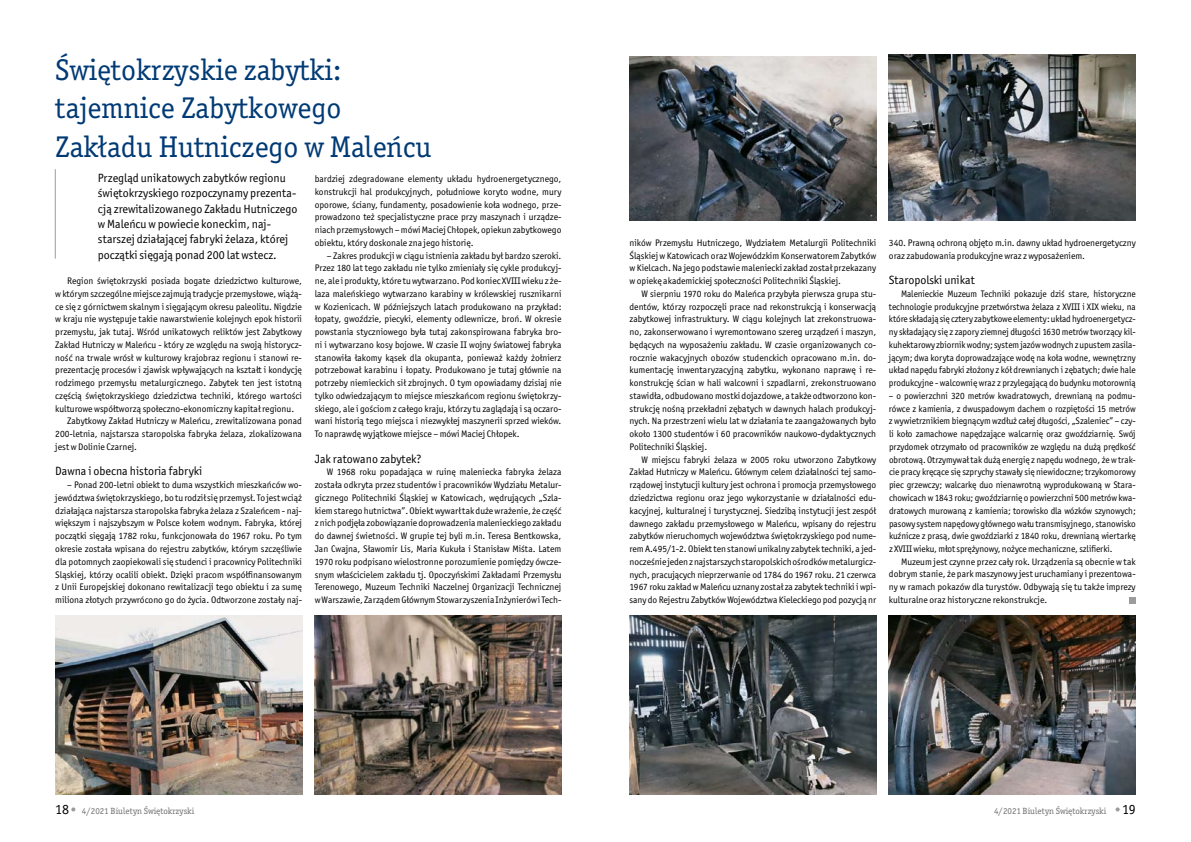
<style>
.page{position:relative;width:1191px;height:842px;background:#fff}
.page>*{position:absolute;margin:0;border:0;box-sizing:border-box;transform-origin:0 0}
.t1{font:30px/38.3px "Officina Serif Itc TOT";color:#003a75}
.t2{font:12px/15.3px "Officina Sans Itc TOT";color:#000}
.t3{font:9.5px/12.8px "Officina Sans Itc TOT";color:#000;text-align:justify}
.t4{font:9px "Officina Serif Itc TOT";color:#6f6f6f}
.s1{font-family:"Officina Sans Itc TOT";font-size:14px;color:#000}
</style>
<div class="page">
<svg style="left:71px;top:807px;width:4px;height:4px"></svg>
<svg style="left:1115px;top:807px;width:4px;height:4px"></svg>
<img style="left:315px;top:616px;width:246px;height:178px">
<img style="left:889px;top:616px;width:246px;height:178px">
<img style="left:629px;top:616px;width:247px;height:178px">
<img style="left:629px;top:56px;width:247px;height:164px">
<img style="left:55px;top:616px;width:247px;height:178px">
<img style="left:889px;top:54px;width:246px;height:166px">
<hr style="left:55px;top:169px;width:1px;height:90px;background:#9c9c9c">
<svg style="left:1129px;top:597px;width:6px;height:6px"></svg>
<h1 class="t1" style="left:55px;top:51px;width:378px">Świętokrzyskie zabytki: tajemnice Zabytkowego<br>Zakładu Hutniczego w Maleńcu</h1>
<p class="t3" style="left:315px;top:172px;width:248px">bardziej zdegradowane elementy układu hydroenergetycznego, konstrukcji hal produkcyjnych, południowe koryto wodne, mury oporowe, ściany, fundamenty, posadowienie koła wodnego, prze&shy;prowadzono też specjalistyczne prace przy maszynach i urządze&shy;niach przemysłowych – mówi Maciej Chłopek, opiekun zabytkowego obiektu, który doskonale zna jego historię.</p>
<p class="t3" style="left:315px;top:249px;width:248px;text-indent:12px">– Zakres produkcji w ciągu istnienia zakładu był bardzo szeroki.<br>Przez 180 lat tego zakładu nie tylko zmieniały się cykle produkcyj&shy;ne, ale i produkty, które tu wytwarzano. Pod koniec XVIII wieku z że&shy;laza maleńskiego wytwarzano karabiny w królewskiej rusznikarni w Kozienicach. W późniejszych latach produkowano na przykład: łopaty, gwoździe, piecyki, elementy odlewnicze, broń. W okresie powstania styczniowego była tutaj zakonspirowana fabryka bro&shy;ni i wytwarzano kosy bojowe. W czasie II wojny światowej fabryka stanowiła łakomy kąsek dla okupanta, ponieważ każdy żołnierz potrzebował karabinu i łopaty. Produkowano je tutaj głównie na potrzeby niemieckich sił zbrojnych. O tym opowiadamy dzisiaj nie tylko odwiedzającym to miejsce mieszkańcom regionu świętokrzy&shy;skiego, ale i gościom z całego kraju, którzy tu zaglądają i są oczaro&shy;wani historią tego miejsca i niezwykłej maszynerii sprzed wieków.<br>To naprawdę wyjątkowe miejsce – mówi Maciej Chłopek.</p>
<p class="t2" style="left:315px;top:451px;width:108px">Jak ratowano zabytek?</p>
<p class="t3" style="left:315px;top:466px;width:248px;text-indent:12px">W 1968 roku popadająca w ruinę maleniecka fabryka żelaza została odkryta przez studentów i pracowników Wydziału Metalur&shy;gicznego Politechniki Śląskiej w Katowicach, wędrujących „Szla&shy;kiem starego hutnictwa”. Obiekt wywarł tak duże wrażenie, że część znich podjęła zobowiązanie doprowadzenia malenieckiego zakładu do dawnej świetności. W grupie tej byli m.in. Teresa Bentkowska, Jan Cwajna, Sławomir Lis, Maria Kukuła i Stanisław Miśta. Latem 1970 roku podpisano wielostronne porozumienie pomiędzy ówcze&shy;snym właścicielem zakładu tj. Opoczyńskimi Zakładami Przemysłu Terenowego, Muzeum Techniki Naczelnej Organizacji Technicznej wWarszawie, Zarządem Głównym Stowarzyszenia Inżynierów i Tech-</p>
<p class="t2" style="left:98px;top:170px;width:201px">Przegląd unikatowych zabytków regionu świętokrzyskiego rozpoczynamy prezenta&shy;cją zrewitalizowanego Zakładu Hutniczego w Maleńcu w powiecie koneckim, naj&shy;starszej działającej fabryki żelaza, której początki sięgają ponad 200 lat wstecz.</p>
<p class="t3" style="left:67px;top:275px;width:236px">Region świętokrzyski posiada bogate dziedzictwo kulturowe,</p>
<p class="t3" style="left:55px;top:287px;width:248px">wktórym szczególne miejsce zajmują tradycje przemysłowe, wiążą-</p>
<p class="t3" style="left:55px;top:300px;width:248px">ce się z górnictwem skalnym i sięgającym okresu paleolitu. Nigdzie</p>
<p class="t3" style="left:55px;top:313px;width:248px">w kraju nie występuje takie nawarstwienie kolejnych epok historii</p>
<p class="t3" style="left:55px;top:326px;width:248px">przemysłu, jak tutaj. Wśród unikatowych reliktów jest Zabytkowy</p>
<p class="t3" style="left:55px;top:338px;width:248px">Zakład Hutniczy w Maleńcu - który ze względu na swoją historycz-</p>
<p class="t3" style="left:55px;top:351px;width:248px">ność na trwale wrósł w kulturowy krajobraz regionu i stanowi re-</p>
<p class="t3" style="left:55px;top:364px;width:248px">prezentację procesów i zjawisk wpływających na kształt i kondycję</p>
<p class="t3" style="left:55px;top:377px;width:248px">rodzimego przemysłu metalurgicznego. Zabytek ten jest istotną</p>
<p class="t3" style="left:55px;top:389px;width:248px">częścią świętokrzyskiego dziedzictwa techniki, którego wartości</p>
<p class="t3" style="left:55px;top:402px;width:240px">kulturowe współtworzą społeczno-ekonomiczny kapitał regionu.</p>
<p class="t3" style="left:67px;top:415px;width:236px">Zabytkowy Zakład Hutniczy w Maleńcu, zrewitalizowana ponad</p>
<p class="t3" style="left:55px;top:428px;width:248px">200-letnia, najstarsza staropolska fabryka żelaza, zlokalizowana</p>
<p class="t3" style="left:55px;top:440px;width:83px">jest w Dolinie Czarnej.</p>
<p class="t2" style="left:55px;top:464px;width:149px">Dawna i obecna historia fabryki</p>
<p class="t3" style="left:55px;top:479px;width:248px;text-indent:12px">– Ponad 200-letni obiekt to duma wszystkich mieszkańców wo&shy;jewództwa świętokrzyskiego, bo tu rodził się przemysł. To jest wciąż działająca najstarsza staropolska fabryka żelaza z Szaleńcem - naj&shy;większym i najszybszym w Polsce kołem wodnym. Fabryka, której początki sięgają 1782 roku, funkcjonowała do 1967 roku. Po tym okresie została wpisana do rejestru zabytków, którym szczęśliwie dla potomnych zaopiekowali się studenci i pracownicy Politechniki Sląskiej, którzy ocalili obiekt. Dzięki pracom współfinansowanym z Unii Europejskiej dokonano rewitalizacji tego obiektu i za sumę miliona złotych przywrócono go do życia. Odtworzone zostały naj-</p>
<p class="t3" style="left:629px;top:236px;width:248px">ników Przemysłu Hutniczego, Wydziałem Metalurgii Politechniki Śląskiej wKatowicach oraz Wojewódzkim Konserwatorem Zabytków w Kielcach. Na jego podstawie maleniecki zakład został przekazany w opiekę akademickiej społeczności Politechniki Śląskiej.</p>
<p class="t3" style="left:629px;top:287px;width:248px;text-indent:12px">W sierpniu 1970 roku do Maleńca przybyła pierwsza grupa stu&shy;dentów, którzy rozpoczęli prace nad rekonstrukcją i konserwacją zabytkowej infrastruktury. W ciągu kolejnych lat zrekonstruowa&shy;no, zakonserwowano i wyremontowano szereg urządzeń i maszyn, będących na wyposażeniu zakładu. W czasie organizowanych co&shy;rocznie wakacyjnych obozów studenckich opracowano m.in. do&shy;kumentację inwentaryzacyjną zabytku, wykonano naprawę i re&shy;konstrukcję ścian w hali walcowni i szpadlarni, zrekonstruowano stawidła, odbudowano mostki dojazdowe, a także odtworzono kon&shy;strukcję nośną przekładni zębatych w dawnych halach produkcyj&shy;nych. Na przestrzeni wielu lat w działania te zaangażowanych było około 1300 studentów i 60 pracowników naukowo-dydaktycznych Politechniki Śląskiej.</p>
<p class="t3" style="left:629px;top:453px;width:248px;text-indent:12px">W miejscu fabryki żelaza w 2005 roku utworzono Zabytkowy Zakład Hutniczy w Maleńcu. Głównym celem działalności tej samo&shy;rządowej instytucji kultury jest ochrona i promocja przemysłowego dziedzictwa regionu oraz jego wykorzystanie w działalności edu&shy;kacyjnej, kulturalnej i turystycznej. Siedzibą instytucji jest zespół dawnego zakładu przemysłowego w Maleńcu, wpisany do rejestru zabytków nieruchomych województwa świętokrzyskiego pod nume&shy;rem A.495/1-2. Obiekt ten stanowi unikalny zabytek techniki, a jed&shy;nocześnie jeden znajstarszych staropolskich ośrodków metalurgicz&shy;nych, pracujących nieprzerwanie od 1784 do 1967 roku. 21 czerwca 1967 roku zakład wMaleńcu uznany został za zabytek techniki iwpi&shy;sany do Rejestru Zabytków Województwa Kieleckiego pod pozycją nr</p>
<p class="t3" style="left:889px;top:236px;width:248px">340. Prawną ochroną objęto m.in. dawny układ hydroenergetyczny oraz zabudowania produkcyjne wraz z wyposażeniem.</p>
<p class="t2" style="left:889px;top:272px;width:87px">Staropolski unikat</p>
<p class="t3" style="left:889px;top:287px;width:248px;text-indent:12px">Malenieckie Muzeum Techniki pokazuje dziś stare, historyczne technologie produkcyjne przetwórstwa żelaza z XVIII i XIX wieku, na które składają się cztery zabytkowe elementy: układ hydroenergetycz&shy;ny składający się z zapory ziemnej długości 1630 metrów tworzący kil&shy;kuhektarowy zbiornik wodny; system jazów wodnych zupustem zasila&shy;jącym; dwa koryta doprowadzające wodę na koła wodne, wewnętrzny układ napędu fabryki złożony z kół drewnianych i zębatych; dwie hale produkcyjne - walcownię wraz z przylegającą do budynku motorownią</p>
<p class="t3" style="left:889px;top:389px;width:248px">– o powierzchni 320 metrów kwadratowych, drewnianą na podmu&shy;rówce z kamienia, z dwuspadowym dachem o rozpiętości 15 metrów z wywietrznikiem biegnącym wzdłuż całej długości, „Szaleniec” – czy&shy;li koło zamachowe napędzające walcarnię oraz gwoździarnię. Swój przydomek otrzymało od pracowników ze względu na dużą prędkość obrotową. Otrzymywał tak dużą energię z napędu wodnego, że w trak&shy;cie pracy kręcące się szprychy stawały się niewidoczne; trzykomorowy piec grzewczy; walcarkę duo nienawrotną wyprodukowaną w Stara&shy;chowicach w 1843 roku; gwoździarnię o powierzchni 500 metrów kwa&shy;dratowych murowaną z kamienia; torowisko dla wózków szynowych; pasowy system napędowy głównego wału transmisyjnego, stanowisko kuźnicze z prasą, dwie gwoździarki z 1840 roku, drewnianą wiertarkę z XVIII wieku, młot sprężynowy, nożyce mechaniczne, szlifierki.</p>
<p class="t3" style="left:889px;top:555px;width:248px;text-indent:12px">Muzeum jest czynne przez cały rok. Urządzenia są obecnie w tak dobrym stanie, że park maszynowy jest uruchamiany i prezentowa&shy;ny w ramach pokazów dla turystów. Odbywają się tu także imprezy kulturalne oraz historyczne rekonstrukcje.</p>
<p class="t4" style="left:55px;top:806px;width:140px"><span class="s1">18</span> 4/2021 Biuletyn Świętokrzyski</p>
<p class="t4" style="left:994px;top:805px;width:143px">4/2021 Biuletyn Świętokrzyski <span class="s1">19</span></p>
</div>
